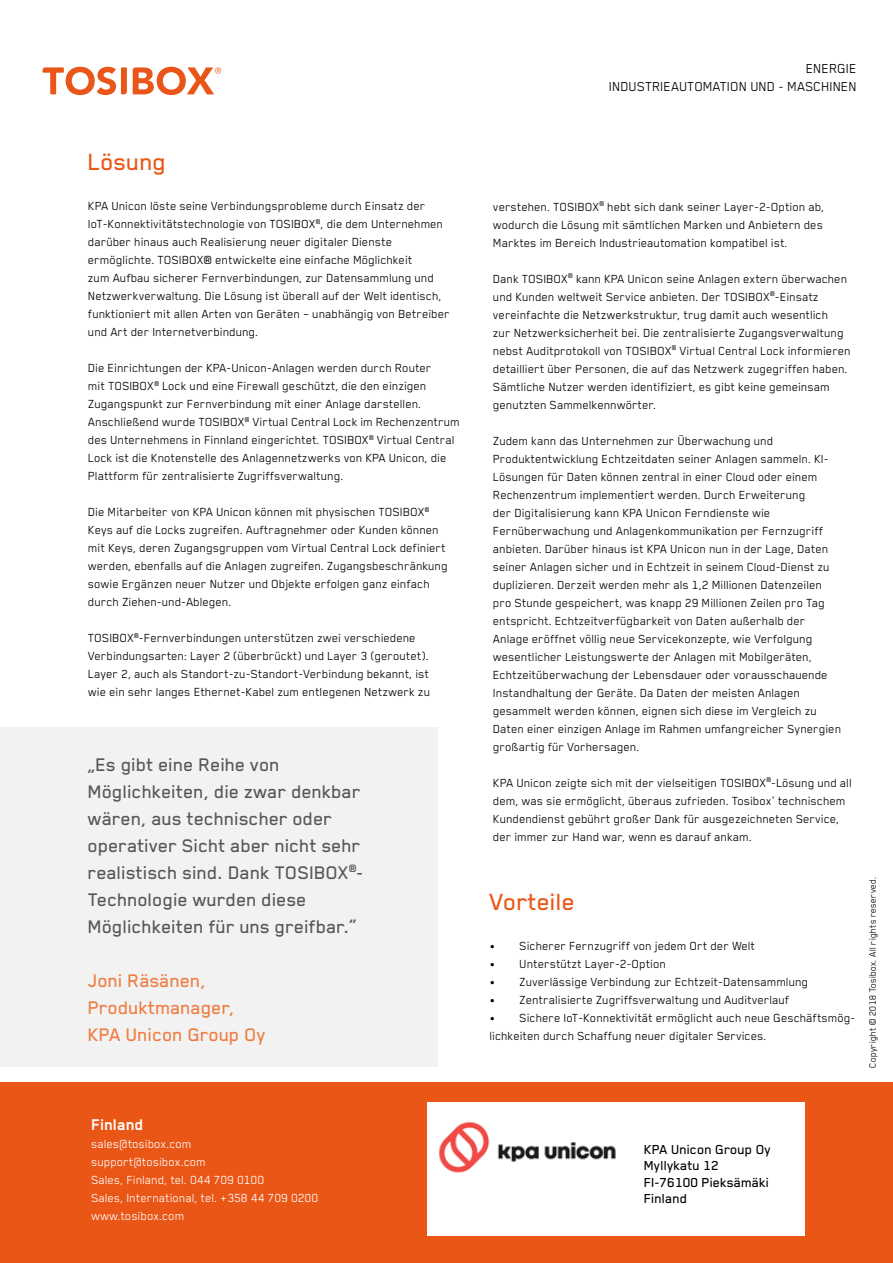
<style>
.page{position:relative;width:893px;height:1263px;background:#fff}
.page>*{position:absolute;margin:0;border:0;box-sizing:border-box;transform-origin:0 0}
.t1{font:500 27px "Blender";color:#ea5616}
.t2{font:500 21px/27px "Blender";color:#575756}
.t3{font:500 21px/27px "Blender";color:#ef7c41}
.t4{font:700 18px "Blender";color:#fff}
.t5{font:500 15px/16.5px "Blender";color:#000}
.t6{font:15px/18px "Blender";color:#000;text-align:right}
.t7{font:13.5px/18px "Blender";color:#000}
.t8{font:13.5px/18px "Blender";color:#fff}
.t9{font:10.5px "Blender";color:#000}
</style>
<div class="page">
<div style="left:0;top:727px;width:437px;height:340px;background:#f2f2f2"></div>
<div style="left:0;top:1082px;width:893px;height:181px;background:#ea5616"></div>
<div style="left:427px;top:1102px;width:378px;height:134px;background:#fff"></div>
<svg style="left:43px;top:67px;width:178px;height:28px"></svg>
<img style="left:438px;top:1121px;width:178px;height:52px">
<p class="t6" style="left:609px;top:59px;width:249px">ENERGIE<br>INDUSTRIEAUTOMATION UND - MASCHINEN</p>
<h1 class="t1" style="left:88px;top:148px;width:80px">Lösung</h1>
<p class="t7" style="left:88px;top:196px;width:363px">KPA Unicon löste seine Verbindungsprobleme durch Einsatz der IoT-Konnektivitätstechnologie von TOSIBOX<sup>®</sup>, die dem Unternehmen darüber hinaus auch Realisierung neuer digitaler Dienste ermöglichte. TOSIBOX® entwickelte eine einfache Möglichkeit<br>zum Aufbau sicherer Fernverbindungen, zur Datensammlung und Netzwerkverwaltung. Die Lösung ist überall auf der Welt identisch, funktioniert mit allen Arten von Geräten – unabhängig von Betreiber und Art der Internetverbindung.</p>
<p class="t7" style="left:88px;top:358px;width:373px">Die Einrichtungen der KPA-Unicon-Anlagen werden durch Router<br>mit TOSIBOX<sup>®</sup> Lock und eine Firewall geschützt, die den einzigen Zugangspunkt zur Fernverbindung mit einer Anlage darstellen.<br>Anschließend wurde TOSIBOX<sup>®</sup> Virtual Central Lock im Rechenzentrum des Unternehmens in Finnland eingerichtet. TOSIBOX<sup>®</sup> Virtual Central Lock ist die Knotenstelle des Anlagennetzwerks von KPA Unicon, die Plattform für zentralisierte Zugriffsverwaltung.</p>
<p class="t7" style="left:88px;top:502px;width:361px">Die Mitarbeiter von KPA Unicon können mit physischen TOSIBOX<sup>® </sup>Keys auf die Locks zugreifen. Auftragnehmer oder Kunden können mit Keys, deren Zugangsgruppen vom Virtual Central Lock definiert werden, ebenfalls auf die Anlagen zugreifen. Zugangsbeschränkung sowie Ergänzen neuer Nutzer und Objekte erfolgen ganz einfach durch Ziehen-und-Ablegen.</p>
<p class="t7" style="left:88px;top:628px;width:344px">TOSIBOX<sup>®</sup>-Fernverbindungen unterstützen zwei verschiedene Verbindungsarten: Layer 2 (überbrückt) und Layer 3 (geroutet).<br>Layer 2, auch als Standort-zu-Standort-Verbindung bekannt, ist wie ein sehr langes Ethernet-Kabel zum entlegenen Netzwerk zu</p>
<h2 class="t2" style="left:88px;top:751px;width:277px">„Es gibt eine Reihe von<br>Möglichkeiten, die zwar denkbar wären, aus technischer oder operativer Sicht aber nicht sehr realistisch sind. Dank TOSIBOX<sup>®</sup>-<br>Technologie wurden diese<br>Möglichkeiten für uns greifbar.“</h2>
<h2 class="t3" style="left:88px;top:967px;width:179px">Joni Räsänen,<br>Produktmanager,<br>KPA Unicon Group Oy</h2>
<p class="t7" style="left:493px;top:197px;width:333px;text-align:justify">verstehen. TOSIBOX<sup>®</sup> hebt sich dank seiner Layer-2-Option ab, wodurch die Lösung mit sämtlichen Marken und Anbietern des Marktes im Bereich Industrieautomation kompatibel ist.</p>
<p class="t7" style="left:493px;top:269px;width:359px">Dank TOSIBOX<sup>®</sup> kann KPA Unicon seine Anlagen extern überwachen und Kunden weltweit Service anbieten. Der TOSIBOX<sup>®</sup>-Einsatz vereinfachte die Netzwerkstruktur, trug damit auch wesentlich<br>zur Netzwerksicherheit bei. Die zentralisierte Zugangsverwaltung nebst Auditprotokoll von TOSIBOX<sup>®</sup> Virtual Central Lock informieren detailliert über Personen, die auf das Netzwerk zugegriffen haben.<br>Sämtliche Nutzer werden identifiziert, es gibt keine gemeinsam genutzten Sammelkennwörter.</p>
<p class="t7" style="left:493px;top:431px;width:350px">Zudem kann das Unternehmen zur Überwachung und Produktentwicklung Echtzeitdaten seiner Anlagen sammeln. KI-Lösungen für Daten können zentral in einer Cloud oder einem Rechenzentrum implementiert werden. Durch Erweiterung<br>der Digitalisierung kann KPA Unicon Ferndienste wie Fernüberwachung und Anlagenkommunikation per Fernzugriff anbieten. Darüber hinaus ist KPA Unicon nun in der Lage, Daten seiner Anlagen sicher und in Echtzeit in seinem Cloud-Dienst zu duplizieren. Derzeit werden mehr als 1,2 Millionen Datenzeilen pro Stunde gespeichert, was knapp 29 Millionen Zeilen pro Tag entspricht. Echtzeitverfügbarkeit von Daten außerhalb der Anlage eröffnet völlig neue Servicekonzepte, wie Verfolgung wesentlicher Leistungswerte der Anlagen mit Mobilgeräten, Echtzeitüberwachung der Lebensdauer oder vorausschauende Instandhaltung der Geräte. Da Daten der meisten Anlagen gesammelt werden können, eignen sich diese im Vergleich zu Daten einer einzigen Anlage im Rahmen umfangreicher Synergien großartig für Vorhersagen.</p>
<p class="t7" style="left:493px;top:773px;width:360px">KPA Unicon zeigte sich mit der vielseitigen TOSIBOX<sup>®</sup>-Lösung und all dem, was sie ermöglicht, überaus zufrieden. Tosibox' technischem Kundendienst gebührt großer Dank für ausgezeichneten Service, der immer zur Hand war, wenn es darauf ankam.</p>
<h1 class="t1" style="left:490px;top:888px;width:87px">Vorteile</h1>
<p class="t7" style="left:490px;top:936px;width:267px">• Sicherer Fernzugriff von jedem Ort der Welt</p>
<p class="t7" style="left:490px;top:954px;width:178px">• Unterstützt Layer-2-Option</p>
<p class="t7" style="left:490px;top:972px;width:320px">• Zuverlässige Verbindung zur Echtzeit-Datensammlung</p>
<p class="t7" style="left:490px;top:990px;width:301px">• Zentralisierte Zugriffsverwaltung und Auditverlauf</p>
<p class="t7" style="left:490px;top:1008px;width:367px">• Sichere IoT-Konnektivität ermöglicht auch neue Geschäftsmög&shy;lichkeiten durch Schaffung neuer digitaler Services.</p>
<p class="t9" style="left:867px;top:1068px;width:193px;rotate:-90deg">Copyright © 2018 Tosibox. All rights reserved.</p>
<h3 class="t4" style="left:91px;top:1115px;width:54px">Finland</h3>
<p class="t8" style="left:91px;top:1135px;width:229px">sales@tosibox.com<br>support@tosibox.com<br>Sales, Finland, tel. 044 709 0100<br>Sales, International, tel. +358 44 709 0200 www.tosibox.com</p>
<p class="t5" style="left:644px;top:1140px;width:128px">KPA Unicon Group Oy<br>Myllykatu 12<br>FI-76100 Pieksämäki<br>Finland</p>
</div>
